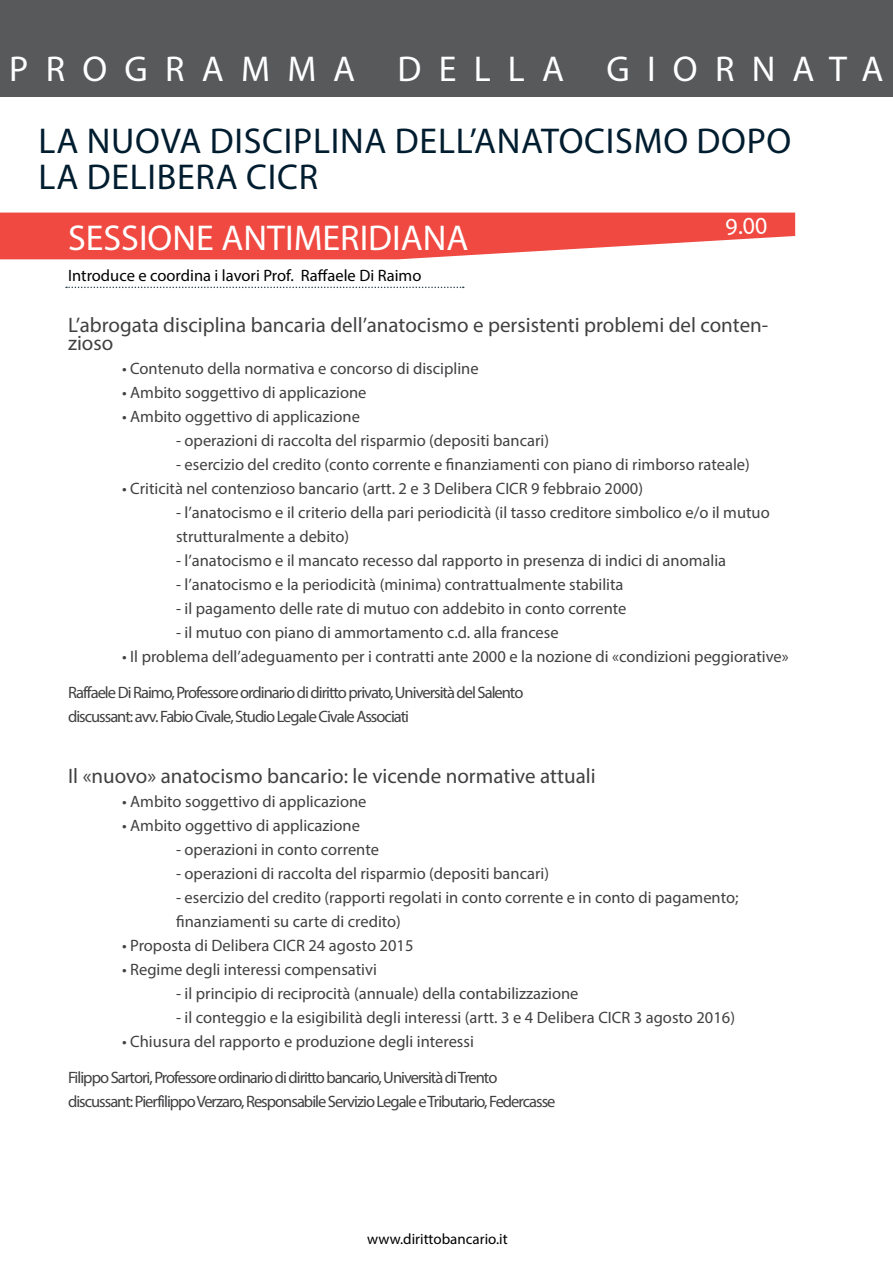
<style>
.page{position:relative;width:893px;height:1263px;background:#fff}
.page>*{position:absolute;margin:0;border:0;box-sizing:border-box;transform-origin:0 0}
.t1{font:36px/36px "Myriad Pro";letter-spacing:.02em;color:#001d2f}
.t2{font:36px "Myriad Pro";letter-spacing:.48em;color:#fff}
.t3{font:36px "Myriad Pro";color:#fff}
.t4{font:24px "Myriad Pro";color:#fff}
.t5{font:21px/18px "Myriad Pro";color:#414042}
.t6{font:16.5px/24px "Myriad Pro";color:#414042}
.t7{font:16.5px/36px "Myriad Pro";letter-spacing:-.06em;color:#414042}
.t8{font:16.5px "Myriad Pro";color:#000}
.t9{font:15px "Myriad Pro";color:#000}
</style>
<div class="page">
<svg style="left:0;top:213px;width:795px;height:46px;background:#f15f58"></svg>
<div style="left:0;top:0;width:893px;height:97px;background:#58595b"></div>
<svg style="left:66px;top:287px;width:398px;height:1px"></svg>
<h1 class="t2" style="left:9px;top:47px;width:876px">PROGRAMMA DELLA GIORNATA</h1>
<h1 class="t1" style="left:39px;top:122px;width:754px">LA NUOVA DISCIPLINA DELL’ANATOCISMO DOPO<br>LA DELIBERA CICR</h1>
<h2 class="t4" style="left:725px;top:212px;width:43px;rotate:-3deg">9.00</h2>
<h1 class="t3" style="left:68px;top:216px;width:402px">SESSIONE ANTIMERIDIANA</h1>
<p class="t8" style="left:68px;top:266px;width:355px">Introduce e coordina i lavori Prof. Raffaele Di Raimo</p>
<p class="t5" style="left:68px;top:315px;width:702px">L’abrogata disciplina bancaria dell’anatocismo e persistenti problemi del conten&shy;zioso</p>
<p class="t6" style="left:122px;top:356px;width:358px">• Contenuto della normativa e concorso di discipline</p>
<p class="t6" style="left:122px;top:380px;width:246px">• Ambito soggettivo di applicazione</p>
<p class="t6" style="left:122px;top:404px;width:239px">• Ambito oggettivo di applicazione</p>
<p class="t6" style="left:176px;top:428px;width:374px">- operazioni di raccolta del risparmio (depositi bancari)</p>
<p class="t6" style="left:176px;top:452px;width:575px">- esercizio del credito (conto corrente e finanziamenti con piano di rimborso rateale)</p>
<p class="t6" style="left:122px;top:476px;width:523px">• Criticità nel contenzioso bancario (artt. 2 e 3 Delibera CICR 9 febbraio 2000)</p>
<p class="t6" style="left:176px;top:500px;width:595px">- l’anatocismo e il criterio della pari periodicità (il tasso creditore simbolico e/o il mutuo strutturalmente a debito)</p>
<p class="t6" style="left:176px;top:548px;width:552px">- l’anatocismo e il mancato recesso dal rapporto in presenza di indici di anomalia</p>
<p class="t6" style="left:176px;top:572px;width:449px">- l’anatocismo e la periodicità (minima) contrattualmente stabilita</p>
<p class="t6" style="left:176px;top:596px;width:452px">- il pagamento delle rate di mutuo con addebito in conto corrente</p>
<p class="t6" style="left:176px;top:620px;width:384px">- il mutuo con piano di ammortamento c.d. alla francese</p>
<p class="t6" style="left:68px;top:638px;width:722px;line-height:36px;text-indent:54px">• Il problema dell’adeguamento per i contratti ante 2000 e la nozione di «condizioni peggiorative»<br>Raffaele Di Raimo, Professore ordinario di diritto privato, Università del Salento</p>
<p class="t7" style="left:68px;top:698px;width:343px">discussant: avv. Fabio Civale, Studio Legale Civale Associati</p>
<p class="t5" style="left:68px;top:767px;width:529px">Il «nuovo» anatocismo bancario: le vicende normative attuali</p>
<p class="t6" style="left:122px;top:789px;width:246px">• Ambito soggettivo di applicazione</p>
<p class="t6" style="left:122px;top:813px;width:239px">• Ambito oggettivo di applicazione</p>
<p class="t6" style="left:176px;top:837px;width:204px">- operazioni in conto corrente</p>
<p class="t6" style="left:176px;top:861px;width:374px">- operazioni di raccolta del risparmio (depositi bancari)</p>
<p class="t6" style="left:176px;top:885px;width:564px">- esercizio del credito (rapporti regolati in conto corrente e in conto di pagamento; finanziamenti su carte di credito)</p>
<p class="t6" style="left:122px;top:933px;width:293px">• Proposta di Delibera CICR 24 agosto 2015</p>
<p class="t6" style="left:122px;top:957px;width:256px">• Regime degli interessi compensativi</p>
<p class="t6" style="left:176px;top:981px;width:404px">- il principio di reciprocità (annuale) della contabilizzazione</p>
<p class="t6" style="left:176px;top:1005px;width:560px">- il conteggio e la esigibilità degli interessi (artt. 3 e 4 Delibera CICR 3 agosto 2016)</p>
<p class="t7" style="left:68px;top:1023px;width:431px;text-indent:54px">• Chiusura del rapporto e produzione degli interessi<br>Filippo Sartori, Professore ordinario di diritto bancario, Università di Trento</p>
<p class="t7" style="left:68px;top:1083px;width:489px">discussant: Pierfilippo Verzaro, Responsabile Servizio Legale e Tributario, Federcasse</p>
<p class="t9" style="left:367px;top:1229px;width:142px">www.dirittobancario.it</p>
</div>
